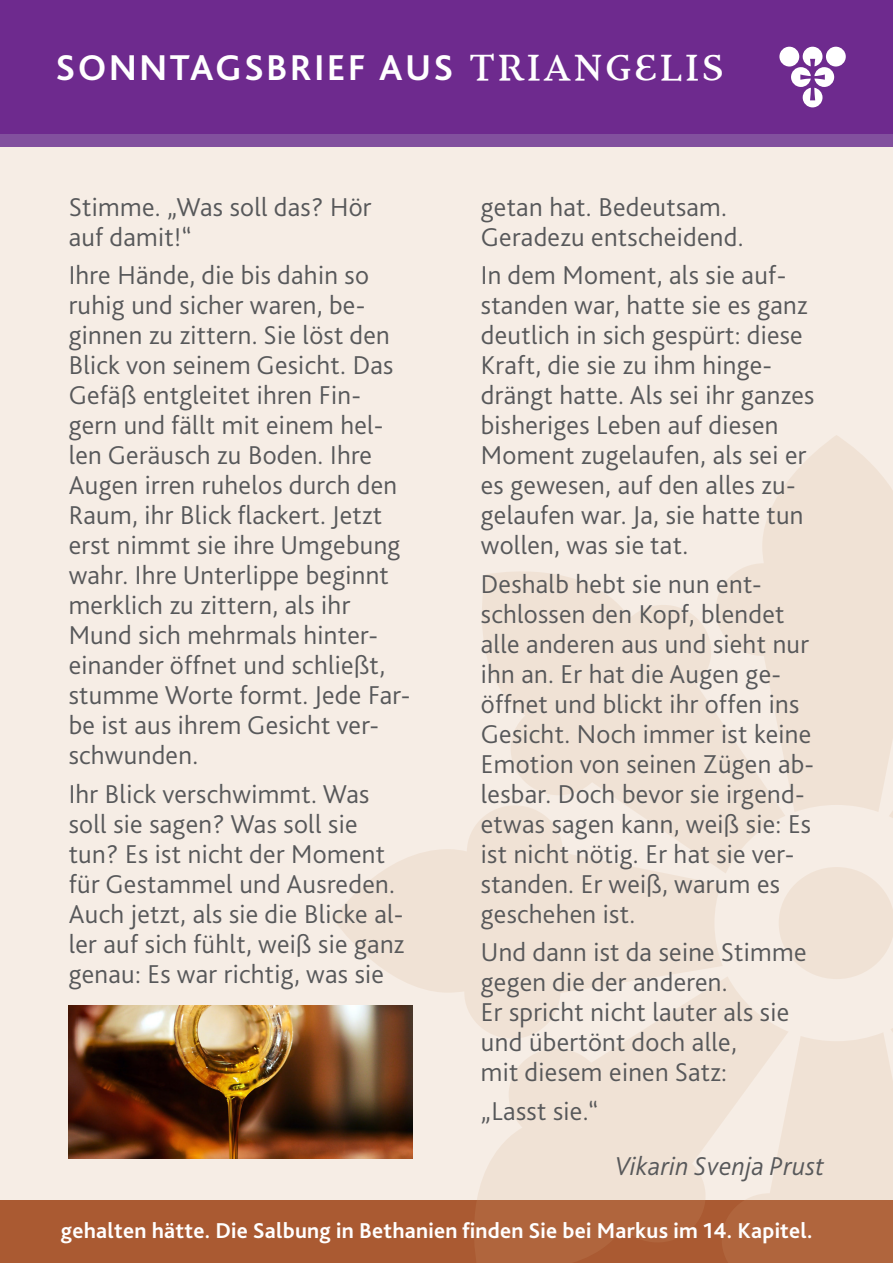
<style>
.page{position:relative;width:893px;height:1263px;background:#fff}
.page>*{position:absolute;margin:0;border:0;box-sizing:border-box;transform-origin:0 0}
.t1{font:700 37.5px "Bliss 2";letter-spacing:.06em;color:#fff}
.t2{font:300 27px/30px "Bliss 2";letter-spacing:.01em;color:#57585a}
.t3{font:italic 300 27px "Bliss 2";letter-spacing:.01em;color:#57585a}
.t4{font:700 22.5px "Bliss 2";letter-spacing:.01em;color:#fff}
.s1{font-family:"Eplica Bold TT";font-weight:400}
</style>
<div class="page">
<div style="left:0;top:147px;width:893px;height:1071px;background:#f6ede5"></div>
<div style="left:0;top:1200px;width:893px;height:63px;background:#aa5a32"></div>
<svg style="left:333px;top:435px;width:560px;height:828px"></svg>
<div style="left:0;top:0;width:893px;height:141px;background:#6e2a8e"></div>
<div style="left:0;top:134px;width:893px;height:13px;background:#82509e"></div>
<svg style="left:779px;top:47px;width:67px;height:60px"></svg>
<img style="left:69px;top:1006px;width:343px;height:153px">
<p class="t1" style="left:55px;top:45px;width:670px">SONNTAGSBRIEF AUS <span class="s1">TRIANGELIS</span></p>
<p class="t2" style="left:69px;top:191px;width:304px">Stimme. „Was soll das? Hör auf damit!“</p>
<p class="t2" style="left:69px;top:260px;width:343px">Ihre Hände, die bis dahin so ruhig und sicher waren, be&shy;ginnen zu zittern. Sie löst den<br>Blick von seinem Gesicht. Das<br>Gefäß entgleitet ihren Fin&shy;gern und fällt mit einem hel&shy;len Geräusch zu Boden. Ihre<br>Augen irren ruhelos durch den<br>Raum, ihr Blick flackert. Jetzt erst nimmt sie ihre Umgebung wahr. Ihre Unterlippe beginnt merklich zu zittern, als ihr<br>Mund sich mehrmals hinter&shy;einander öffnet und schließt, stumme Worte formt. Jede Far&shy;be ist aus ihrem Gesicht ver&shy;schwunden.</p>
<p class="t2" style="left:69px;top:778px;width:337px">Ihr Blick verschwimmt. Was soll sie sagen? Was soll sie tun? Es ist nicht der Moment für Gestammel und Ausreden.<br>Auch jetzt, als sie die Blicke al&shy;ler auf sich fühlt, weiß sie ganz genau: Es war richtig, was sie</p>
<p class="t2" style="left:481px;top:191px;width:264px">getan hat. Bedeutsam.<br>Geradezu entscheidend.</p>
<p class="t2" style="left:481px;top:260px;width:335px">In dem Moment, als sie auf&shy;standen war, hatte sie es ganz deutlich in sich gespürt: diese<br>Kraft, die sie zu ihm hinge&shy;drängt hatte. Als sei ihr ganzes bisheriges Leben auf diesen<br>Moment zugelaufen, als sei er es gewesen, auf den alles zu&shy;gelaufen war. Ja, sie hatte tun wollen, was sie tat.</p>
<p class="t2" style="left:481px;top:568px;width:335px">Deshalb hebt sie nun ent&shy;schlossen den Kopf, blendet alle anderen aus und sieht nur ihn an. Er hat die Augen ge&shy;öffnet und blickt ihr offen ins<br>Gesicht. Noch immer ist keine<br>Emotion von seinen Zügen ab&shy;lesbar. Doch bevor sie irgend&shy;etwas sagen kann, weiß sie: Es ist nicht nötig. Er hat sie ver&shy;standen. Er weiß, warum es geschehen ist.</p>
<p class="t2" style="left:481px;top:937px;width:327px">Und dann ist da seine Stimme gegen die der anderen.<br>Er spricht nicht lauter als sie und übertönt doch alle,<br>mit diesem einen Satz:</p>
<p class="t2" style="left:481px;top:1095px;width:119px">„Lasst sie.“</p>
<p class="t3" style="left:615px;top:1149px;width:211px">Vikarin Svenja Prust</p>
<p class="t4" style="left:61px;top:1216px;width:753px">gehalten hätte. Die Salbung in Bethanien finden Sie bei Markus im 14. Kapitel.</p>
</div>
